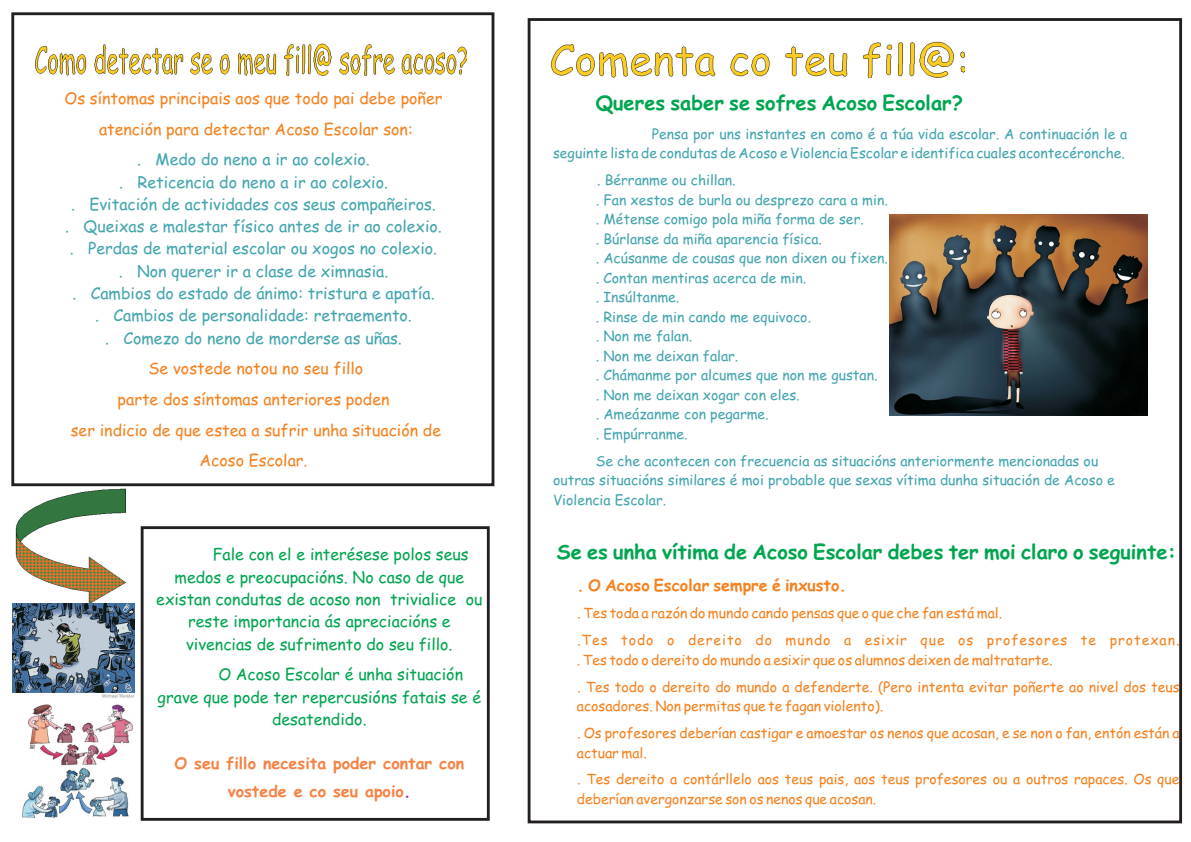
<style>
.page{position:relative;width:1191px;height:842px;background:#fff}
.page>*{position:absolute;margin:0;border:0;box-sizing:border-box;transform-origin:0 0}
.t1{font:700 20px "Comic Sans MS";color:#00a54f}
.t2{font:16px/22.3px "Comic Sans MS";color:#44a5ae;text-align:center}
.t3{font:16px "Comic Sans MS";color:#00a54f}
.t4{font:16px/30.7px "Comic Sans MS";color:#f58220;text-align:center}
.t5{font:700 16px/27.6px "Comic Sans MS";color:#f58345;text-align:center}
.t6{font:700 16px "Comic Sans MS";color:#f58220}
.t7{font:14px/19.5px "Comic Sans MS";color:#44a5ae}
.t8{font:14px/26.8px "Comic Sans MS";color:#f58220}
.t9{font:14px/26.8px "Comic Sans MS";letter-spacing:.07em;color:#f58220}
.s1{color:#a2238e}
</style>
<div class="page">
<div style="left:11px;top:12px;width:483px;height:474px;border:3px solid #231f20"></div>
<div style="left:141px;top:526px;width:349px;height:295px;border:3px solid #231f20"></div>
<img style="left:15px;top:489px;width:111px;height:114px">
<div style="left:527px;top:18px;width:655px;height:805px;border:3px solid #231f20"></div>
<img style="left:551px;top:41px;width:413px;height:36px">
<img style="left:35px;top:43px;width:432px;height:33px">
<img style="left:889px;top:215px;width:258px;height:201px">
<img style="left:12px;top:603px;width:123px;height:95px">
<img style="left:22px;top:704px;width:111px;height:114px">
<p class="t4" style="left:65px;top:84px;width:379px">Os síntomas principais aos que todo pai debe poñer atención para detectar Acoso Escolar son:</p>
<p class="t2" style="left:65px;top:150px;width:378px">. Medo do neno a ir ao colexio.<br>. Reticencia do neno a ir ao colexio.<br>. Evitación de actividades cos seus compañeiros.<br>. Queixas e malestar físico antes de ir ao colexio. . Perdas de material escolar ou xogos no colexio.<br>. Non querer ir a clase de ximnasia.<br>. Cambios do estado de ánimo: tristura e apatía.<br>. Cambios de personalidade: retraemento.<br>. Comezo do neno de morderse as uñas.</p>
<p class="t4" style="left:71px;top:355px;width:372px">Se vostede notou no seu fillo<br>parte dos síntomas anteriores poden<br>ser indicio de que estea a sufrir unha situación de<br>Acoso Escolar.</p>
<p class="t3" style="left:213px;top:548px;width:257px">Fale con el e interésese polos seus</p>
<p class="t3" style="left:175px;top:570px;width:291px">medos e preocupacións. No caso de que</p>
<p class="t3" style="left:156px;top:592px;width:328px">existan condutas de acoso non trivialice ou</p>
<p class="t3" style="left:188px;top:614px;width:264px">reste importancia ás apreciacións e</p>
<p class="t3" style="left:186px;top:637px;width:268px">vivencias de sufrimento do seu fillo.</p>
<p class="t3" style="left:218px;top:667px;width:246px">O Acoso Escolar é unha situación</p>
<p class="t3" style="left:158px;top:690px;width:325px">grave que pode ter repercusións fatais se é</p>
<p class="t3" style="left:272px;top:712px;width:96px">desatendido.</p>
<p class="t5" style="left:174px;top:751px;width:291px">O seu fillo necesita poder contar con vostede e co seu apoio<span class="s1">.</span></p>
<h1 class="t1" style="left:595px;top:93px;width:369px">Queres saber se sofres Acoso Escolar?</h1>
<p class="t7" style="left:553px;top:125px;width:575px;text-align:right">Pensa por uns instantes en como é a túa vida escolar. A continuación le a<br>seguinte lista de condutas de Acoso e Violencia Escolar e identifica cuales acontecéronche.</p>
<p class="t7" style="left:595px;top:172px;width:294px">. Bérranme ou chillan.<br>. Fan xestos de burla ou desprezo cara a min. . Métense comigo pola miña forma de ser.<br>. Búrlanse da miña aparencia física.<br>. Acúsanme de cousas que non dixen ou fixen. . Contan mentiras acerca de min.<br>. Insúltanme.<br>. Rinse de min cando me equivoco.<br>. Non me falan.<br>. Non me deixan falar.<br>. Chámanme por alcumes que non me gustan.<br>. Non me deixan xogar con eles.<br>. Ameázanme con pegarme.<br>. Empúrranme.</p>
<p class="t7" style="left:553px;top:452px;width:563px;text-indent:43px">Se che acontecen con frecuencia as situacións anteriormente mencionadas ou outras situacións similares é moi probable que sexas vítima dunha situación de Acoso e<br>Violencia Escolar.</p>
<h1 class="t1" style="left:557px;top:542px;width:621px">Se es unha vítima de Acoso Escolar debes ter moi claro o seguinte:</h1>
<p class="t6" style="left:577px;top:578px;width:271px">. O Acoso Escolar sempre é inxusto.</p>
<p class="t9" style="left:577px;top:601px;width:604px">. Tes toda a razón do mundo cando pensas que o que che fan está mal.<br>.Tes todo o dereito do mundo a esixir que os profesores te protexan.</p>
<p class="t8" style="left:577px;top:648px;width:604px">. Tes todo o dereito do mundo a esixir que os alumnos deixen de maltratarte.<br>. Tes todo o dereito do mundo a defenderte. (Pero intenta evitar poñerte ao nivel dos teus</p>
<p class="t8" style="left:577px;top:694px;width:604px">acosadores. Non permitas que te fagan violento).<br>. Os profesores deberían castigar e amoestar os nenos que acosan, e se non o fan, entón están a</p>
<p class="t8" style="left:577px;top:740px;width:604px">actuar mal.<br>. Tes dereito a contárllelo aos teus pais, aos teus profesores ou a outros rapaces. Os que</p>
<p class="t8" style="left:577px;top:787px;width:301px">deberían avergonzarse son os nenos que acosan.</p>
</div>
